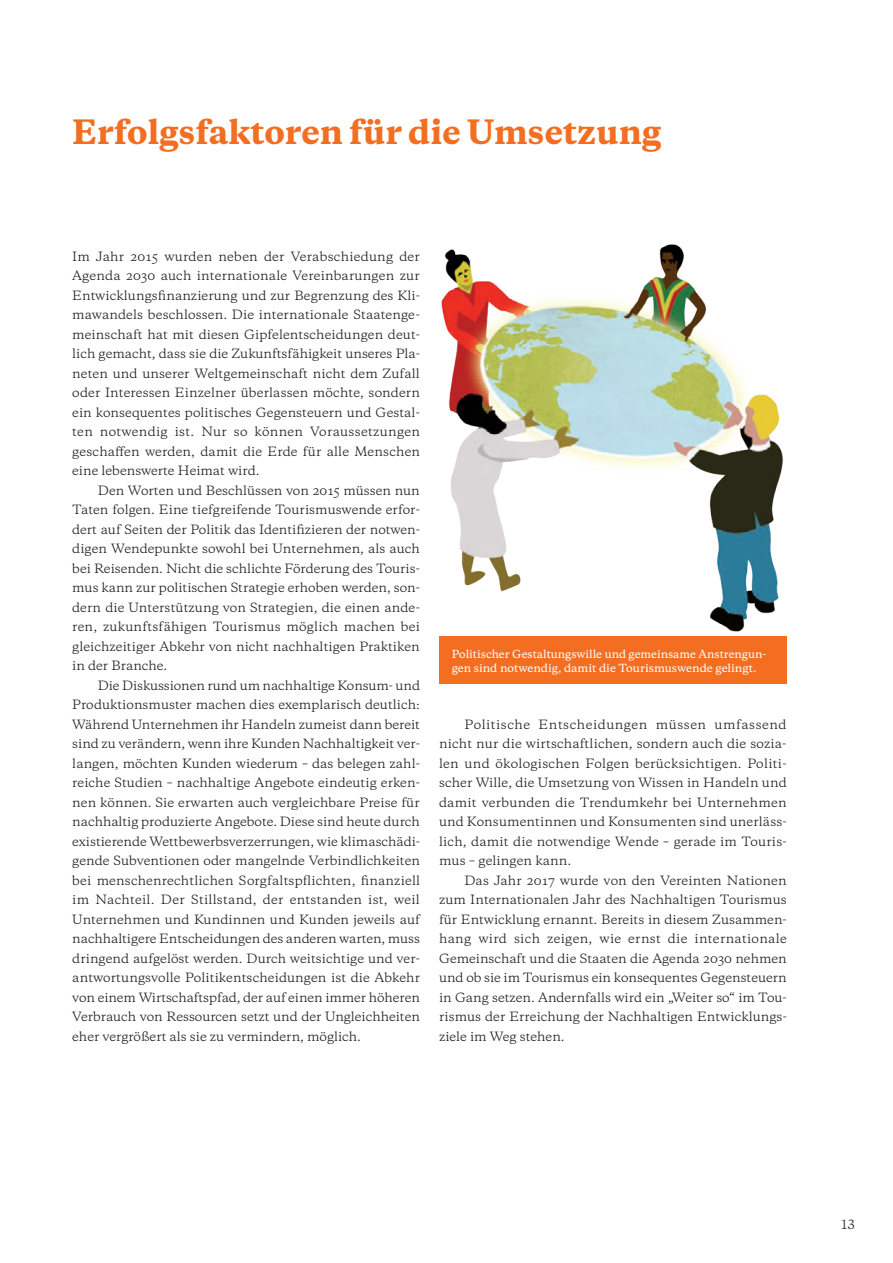
<style>
.page{position:relative;width:893px;height:1263px;background:#fff}
.page>*{position:absolute;margin:0;border:0;box-sizing:border-box;transform-origin:0 0}
.t1{font:800 31.5px "Galaxie Copernicus";color:#f36e21}
.t2{font:12px/19.5px "Galaxie Copernicus";letter-spacing:.005em;color:#231f20;text-align:justify}
.t3{font:500 10.5px/13.5px "Galaxie Copernicus";color:#fff}
</style>
<div class="page">
<img style="left:441px;top:244px;width:342px;height:388px">
<div style="left:439px;top:636px;width:348px;height:48px;background:#f36e21"></div>
<h1 class="t1" style="left:72px;top:111px;width:590px">Erfolgsfaktoren für die Umsetzung</h1>
<p class="t2" style="left:72px;top:246px;width:349px">Im Jahr 2015 wurden neben der Verabschiedung der Agenda 2030 auch internationale Vereinbarungen zur Entwicklungsfinanzierung und zur Begrenzung des Kli&shy;mawandels beschlossen. Die internationale Staatenge&shy;meinschaft hat mit diesen Gipfelentscheidungen deut&shy;lich gemacht, dass sie die Zukunftsfähigkeit unseres Pla&shy;neten und unserer Weltgemeinschaft nicht dem Zufall oder Interessen Einzelner überlassen möchte, sondern ein konsequentes politisches Gegensteuern und Gestal&shy;ten notwendig ist. Nur so können Voraussetzungen geschaffen werden, damit die Erde für alle Menschen eine lebenswerte Heimat wird.</p>
<p class="t2" style="left:72px;top:480px;width:349px;text-indent:26px">Den Worten und Beschlüssen von 2015 müssen nun Taten folgen. Eine tiefgreifende Tourismuswende erfor&shy;dert auf Seiten der Politik das Identifizieren der notwen&shy;digen Wendepunkte sowohl bei Unternehmen, als auch bei Reisenden. Nicht die schlichte Förderung des Touris&shy;mus kann zur politischen Strategie erhoben werden, son&shy;dern die Unterstützung von Strategien, die einen ande&shy;ren, zukunftsfähigen Tourismus möglich machen bei gleichzeitiger Abkehr von nicht nachhaltigen Praktiken in der Branche.</p>
<p class="t2" style="left:72px;top:675px;width:349px;text-indent:26px">Die Diskussionen rund um nachhaltige Konsum- und Produktionsmuster machen dies exemplarisch deutlich:<br>Während Unternehmen ihr Handeln zumeist dann bereit sind zu verändern, wenn ihre Kunden Nachhaltigkeit ver&shy;langen, möchten Kunden wiederum – das belegen zahl&shy;reiche Studien – nachhaltige Angebote eindeutig erken&shy;nen können. Sie erwarten auch vergleichbare Preise für nachhaltig produzierte Angebote. Diese sind heute durch existierende Wettbewerbsverzerrungen, wie klimaschädi&shy;gende Subventionen oder mangelnde Verbindlichkeiten bei menschenrechtlichen Sorgfaltspflichten, finanziell im Nachteil. Der Stillstand, der entstanden ist, weil Unternehmen und Kundinnen und Kunden jeweils auf nachhaltigere Entscheidungen des anderen warten, muss dringend aufgelöst werden. Durch weitsichtige und ver&shy;antwortungsvolle Politikentscheidungen ist die Abkehr von einem Wirtschaftspfad, der auf einen immer höheren Verbrauch von Ressourcen setzt und der Ungleichheiten eher vergrößert als sie zu vermindern, möglich.</p>
<p class="t3" style="left:452px;top:647px;width:316px">Politischer Gestaltungswille und gemeinsame Anstrengun&shy;gen sind notwendig, damit die Tourismuswende gelingt.</p>
<p class="t2" style="left:439px;top:714px;width:349px;text-indent:26px">Politische Entscheidungen müssen umfassend nicht nur die wirtschaftlichen, sondern auch die sozia&shy;len und ökologischen Folgen berücksichtigen. Politi&shy;scher Wille, die Umsetzung von Wissen in Handeln und damit verbunden die Trendumkehr bei Unternehmen und Konsumentinnen und Konsumenten sind unerläss&shy;lich, damit die notwendige Wende – gerade im Touris&shy;mus – gelingen kann.</p>
<p class="t2" style="left:439px;top:870px;width:349px;text-indent:26px">Das Jahr 2017 wurde von den Vereinten Nationen zum Internationalen Jahr des Nachhaltigen Tourismus für Entwicklung ernannt. Bereits in diesem Zusammen&shy;hang wird sich zeigen, wie ernst die internationale Gemeinschaft und die Staaten die Agenda 2030 nehmen und ob sie im Tourismus ein konsequentes Gegensteuern in Gang setzen. Andernfalls wird ein „Weiter so“ im Tou&shy;rismus der Erreichung der Nachhaltigen Entwicklungs&shy;ziele im Weg stehen.</p>
<p class="t2" style="left:842px;top:1214px;width:15px">13</p>
</div>
